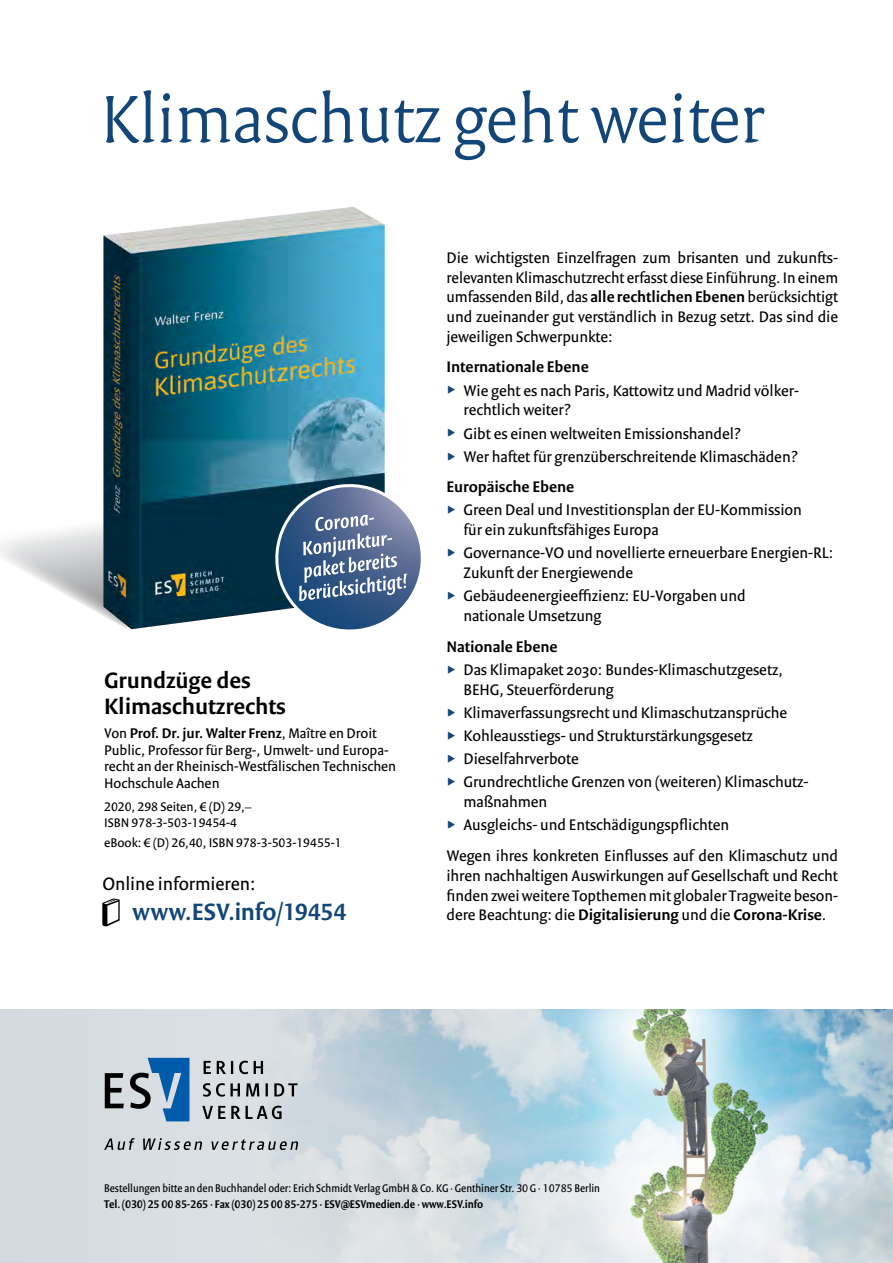
<style>
.page{position:relative;width:893px;height:1263px;background:#fff}
.page>*{position:absolute;margin:0;border:0;box-sizing:border-box;transform-origin:0 0}
.Headline_1{font:300 72px "Versa Pro";letter-spacing:-.005em;color:#124678}
.Bestell-Link{font:600 25.5px "Versa Sans Pro";letter-spacing:-.005em;color:#124678}
.Bibliografie_Titel{font:600 24px/26.4px "Versa Sans Pro";color:#000}
.Bestell-Link-2{font:19.5px "Versa Sans Pro";color:#000}
.Fließtext{font:16.5px/19.8px "Versa Sans Pro";color:#000}
.Fließtext-2{font:600 16.5px "Versa Sans Pro";color:#000}
.Bibliografie_Unterti{font:15px/16.5px "Versa Sans Pro";color:#000}
.Bibliografie{font:13.5px/16.2px "Versa Sans Pro";color:#000}
.ESV-Adresse_klein{font:12px/15.6px "Versa Sans Con Pro";color:#000}
.s1{font-weight:600}
</style>
<div class="page">
<div style="left:0;top:1010px;width:893px;height:253px;background:#d6dde1"></div>
<img style="left:243px;top:1010px;width:650px;height:253px">
<svg style="left:102px;top:898px;width:18px;height:28px"></svg>
<svg style="left:0;top:526px;width:103px;height:90px"></svg>
<img style="left:103px;top:207px;width:282px;height:422px">
<svg style="left:272px;top:481px;width:149px;height:149px"></svg>
<svg style="left:202px;top:1106px;width:80px;height:13px"></svg>
<svg style="left:203px;top:1083px;width:95px;height:14px"></svg>
<svg style="left:204px;top:1061px;width:59px;height:13px"></svg>
<svg style="left:130px;top:1058px;width:59px;height:63px"></svg>
<svg style="left:105px;top:1073px;width:19px;height:35px"></svg>
<svg style="left:104px;top:1138px;width:194px;height:12px"></svg>
<p class="Headline_1" style="left:100px;top:76px;width:665px">Klimaschutz geht weiter</p>
<p class="Bibliografie_Titel" style="left:104px;top:667px;width:183px">Grundzüge des<br>Klimaschutzrechts</p>
<p class="Bibliografie_Unterti" style="left:104px;top:725px;width:293px">Von <span class="s1">Prof. Dr. jur. Walter Frenz</span>, Maître en Droit Public, Professor für Berg-, Umwelt- und Europa&shy;recht an der Rheinisch-Westfälischen Technischen Hochschule Aachen</p>
<p class="Bibliografie" style="left:104px;top:798px;width:149px">2020, 298 Seiten, € (D) 29,–<br>ISBN 978-3-503-19454-4</p>
<p class="Bibliografie" style="left:104px;top:834px;width:239px">eBook: € (D) 26,40, ISBN 978-3-503-19455-1</p>
<p class="Bestell-Link-2" style="left:102px;top:872px;width:155px">Online informieren:</p>
<p class="Bestell-Link" style="left:133px;top:897px;width:216px">www.ESV.info/19454</p>
<p class="Fließtext" style="left:446px;top:247px;width:393px;text-align:justify">Die wichtigsten Einzelfragen zum brisanten und zukunfts&shy;relevanten Klimaschutzrecht erfasst diese Einführung. In einem umfassenden Bild, das <span class="s1">alle rechtlichen Ebenen</span> berücksichtigt und zueinander gut verständlich in Bezug setzt. Das sind die jeweiligen Schwerpunkte:</p>
<p class="Fließtext-2" style="left:446px;top:357px;width:144px">Internationale Ebene</p>
<p class="Fließtext" style="left:463px;top:380px;width:337px">Wie geht es nach Paris, Kattowitz und Madrid völker&shy;rechtlich weiter?</p>
<p class="Fließtext" style="left:463px;top:423px;width:279px">Gibt es einen weltweiten Emissionshandel?</p>
<p class="Fließtext" style="left:463px;top:446px;width:336px">Wer haftet für grenzüberschreitende Klimaschäden?</p>
<p class="Fließtext-2" style="left:446px;top:477px;width:129px">Europäische Ebene</p>
<p class="Fließtext" style="left:463px;top:500px;width:340px">Green Deal und Investitionsplan der EU-Kommission für ein zukunftsfähiges Europa</p>
<p class="Fließtext" style="left:463px;top:543px;width:371px">Governance-VO und novellierte erneuerbare Energien-RL:<br>Zukunft der Energiewende</p>
<p class="Fließtext" style="left:463px;top:586px;width:284px">Gebäudeenergieeffizienz: EU-Vorgaben und nationale Umsetzung</p>
<p class="Fließtext-2" style="left:446px;top:636px;width:113px">Nationale Ebene</p>
<p class="Fließtext" style="left:463px;top:659px;width:321px">Das Klimapaket 2030: Bundes-Klimaschutzgesetz,<br>BEHG, Steuerförderung</p>
<p class="Fließtext" style="left:463px;top:702px;width:325px">Klimaverfassungsrecht und Klimaschutzansprüche</p>
<p class="Fließtext" style="left:463px;top:726px;width:291px">Kohleausstiegs- und Strukturstärkungsgesetz</p>
<p class="Fließtext" style="left:463px;top:749px;width:117px">Dieselfahrverbote</p>
<p class="Fließtext" style="left:463px;top:772px;width:347px">Grundrechtliche Grenzen von (weiteren) Klimaschutz&shy;maßnahmen</p>
<p class="Fließtext" style="left:463px;top:815px;width:267px">Ausgleichs- und Entschädigungspflichten</p>
<p class="Fließtext" style="left:446px;top:845px;width:393px;text-align:justify">Wegen ihres konkreten Einflusses auf den Klimaschutz und ihren nachhaltigen Auswirkungen auf Gesellschaft und Recht finden zwei weitere Topthemen mit globaler Tragweite beson&shy;dere Beachtung: die <span class="s1">Digitalisierung</span> und die <span class="s1">Corona-Krise</span>.</p>
<p class="ESV-Adresse_klein" style="left:104px;top:1180px;width:497px">Bestellungen bitte an den Buchhandel oder: Erich Schmidt Verlag GmbH &amp; Co. KG · Genthiner Str. 30G · 10785 Berlin<br><span class="s1">Tel.(030) 25 00 85-265 · Fax (030) 25 00 85-275 · ESV@ESVmedien.de · www.ESV.info</span></p>
</div>
